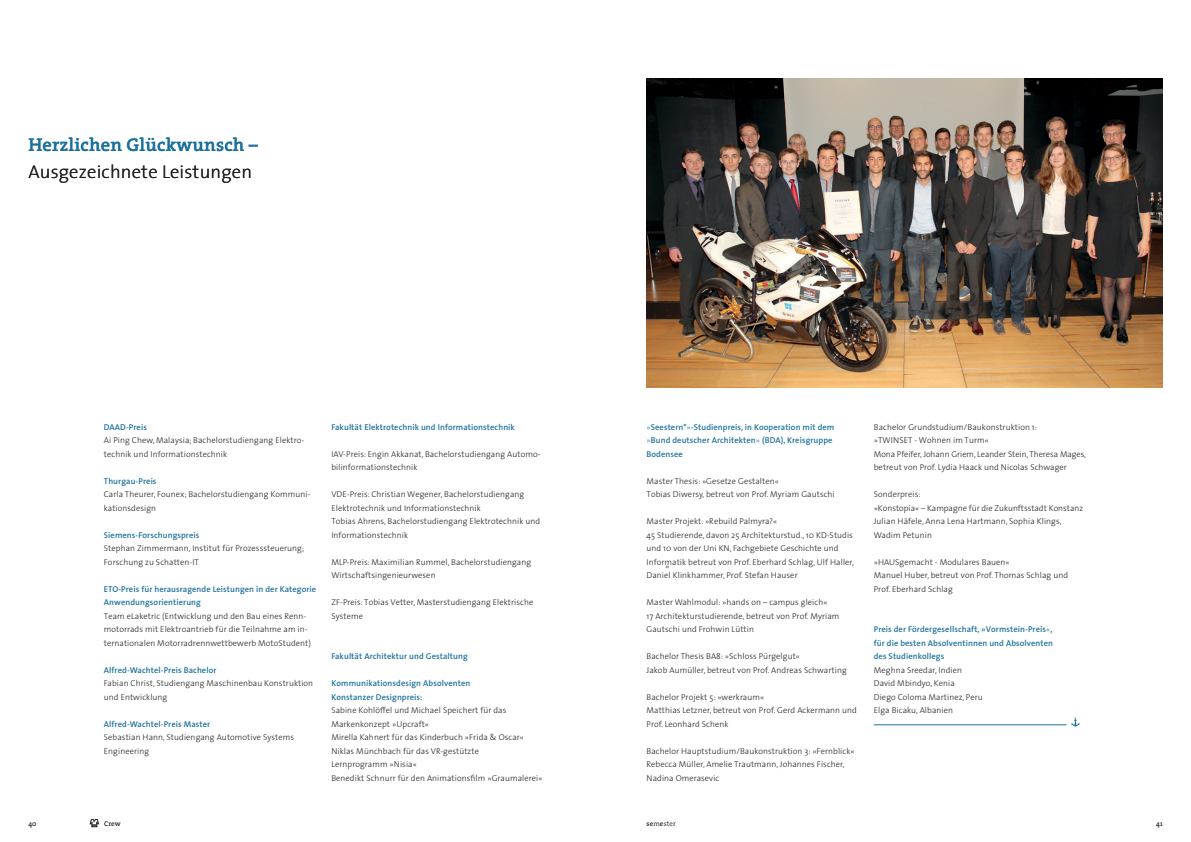
<style>
.page{position:relative;width:1191px;height:842px;background:#fff}
.page>*{position:absolute;margin:0;border:0;box-sizing:border-box;transform-origin:0 0}
.t1{font:300 18.5px "The Sans";letter-spacing:.01em;color:#231f20}
.t2{font:600 18.5px "The Serif";letter-spacing:.01em;color:#1d719d}
.t3{font:300 8.5px/13.5px "The Sans";letter-spacing:.01em;color:#231f20}
.t4{font:600 8.5px/13.5px "The Sans";letter-spacing:.01em;color:#1d719d}
.t5{font:600 7px "The Serif";color:#231f20}
.t6{font:300 7px "The Serif";color:#231f20}
.s1{font-weight:300}
.s2{font-weight:600}
</style>
<div class="page">
<svg style="left:90px;top:819px;width:9px;height:8px"></svg>
<img style="left:646px;top:79px;width:516px;height:308px">
<svg style="left:1071px;top:717px;width:8px;height:10px"></svg>
<hr style="left:873px;top:725px;width:193px;height:1px;background:#1d719d">
<h1 class="t2" style="left:28px;top:129px;width:231px">Herzlichen Glückwunsch –</h1>
<h1 class="t1" style="left:28px;top:156px;width:225px">Ausgezeichnete Leistungen</h1>
<p class="t4" style="left:104px;top:420px;width:45px">DAAD-Preis</p>
<p class="t3" style="left:104px;top:433px;width:202px">Ai Ping Chew, Malaysia; Bachelorstudiengang Elektro&shy;technik und Informationstechnik</p>
<p class="t4" style="left:104px;top:474px;width:54px">Thurgau-Preis</p>
<p class="t3" style="left:104px;top:487px;width:208px">Carla Theurer, Founex; Bachelorstudiengang Kommuni&shy;kationsdesign</p>
<p class="t4" style="left:104px;top:528px;width:97px">Siemens-Forschungspreis</p>
<p class="t3" style="left:104px;top:541px;width:202px">Stephan Zimmermann, Institut für Prozesssteuerung;<br>Forschung zu Schatten-IT</p>
<p class="t4" style="left:104px;top:582px;width:214px">ETO-Preis für herausragende Leistungen in der Kategorie<br>Anwendungsorientierung</p>
<p class="t3" style="left:104px;top:609px;width:209px">Team eLaketric (Entwicklung und den Bau eines Renn&shy;motorrads mit Elektroantrieb für die Teilnahme am in&shy;ternationalen Motorradrennwettbewerb MotoStudent)</p>
<p class="t4" style="left:104px;top:663px;width:114px">Alfred-Wachtel-Preis Bachelor</p>
<p class="t3" style="left:104px;top:676px;width:211px">Fabian Christ, Studiengang Maschinenbau Konstruktion und Entwicklung</p>
<p class="t4" style="left:104px;top:717px;width:108px">Alfred-Wachtel-Preis Master</p>
<p class="t3" style="left:104px;top:730px;width:192px">Sebastian Hann, Studiengang Automotive Systems<br>Engineering</p>
<p class="t4" style="left:331px;top:420px;width:185px">Fakultät Elektrotechnik und Informationstechnik</p>
<p class="t3" style="left:331px;top:447px;width:211px">IAV-Preis: Engin Akkanat, Bachelorstudiengang Automo&shy;bilinformationstechnik</p>
<p class="t3" style="left:331px;top:487px;width:210px">VDE-Preis: Christian Wegener, Bachelorstudiengang Elektrotechnik und Informationstechnik<br>Tobias Ahrens, Bachelorstudiengang Elektrotechnik und Informationstechnik</p>
<p class="t3" style="left:331px;top:555px;width:201px">MLP-Preis: Maximilian Rummel, Bachelorstudiengang<br>Wirtschaftsingenieurwesen</p>
<p class="t3" style="left:331px;top:595px;width:203px">ZF-Preis: Tobias Vetter, Masterstudiengang Elektrische<br>Systeme</p>
<p class="t4" style="left:331px;top:649px;width:138px">Fakultät Architektur und Gestaltung</p>
<p class="t4" style="left:331px;top:676px;width:140px">Kommunikationsdesign Absolventen<br>Konstanzer Designpreis:</p>
<p class="t3" style="left:331px;top:703px;width:213px">Sabine Kohlöffel und Michael Speichert für das Markenkonzept »Upcraft«<br>Mirella Kahnert für das Kinderbuch »Frida &amp; Oscar« Niklas Münchbach für das VR-gestützte<br>Lernprogramm »Nisia«<br>Benedikt Schnurr für den Animationsfilm »Graumalerei«</p>
<p class="t4" style="left:646px;top:420px;width:189px"><span class="s1">»</span>Seestern*<span class="s1">«</span>-Studienpreis, in Kooperation mit dem <span class="s1">»</span>Bund deutscher Architekten<span class="s1">»</span> (BDA), Kreisgruppe<br>Bodensee</p>
<p class="t3" style="left:646px;top:474px;width:190px">Master Thesis: »Gesetze Gestalten«<br>Tobias Diwersy, betreut von Prof. Myriam Gautschi</p>
<p class="t3" style="left:646px;top:514px;width:209px">Master Projekt: »Rebuild Palmyra?«<br>45 Studierende, davon 25 Architekturstud., 10 KD-Studis und 10 von der Uni KN, Fachgebiete Geschichte und Informatik betreut von Prof. Eberhard Schlag, Ulf Haller, Daniel Klinkhammer, Prof. Stefan Hauser</p>
<p class="t3" style="left:646px;top:595px;width:194px">Master Wahlmodul: »hands on – campus gleich«<br>17 Architekturstudierende, betreut von Prof. Myriam<br>Gautschi und Frohwin Lüttin</p>
<p class="t3" style="left:646px;top:649px;width:202px">Bachelor Thesis BA8: »Schloss Pürgelgut«<br>Jakob Aumüller, betreut von Prof. Andreas Schwarting</p>
<p class="t3" style="left:646px;top:690px;width:212px">Bachelor Projekt 5: »werkraum«<br>Matthias Letzner, betreut von Prof. Gerd Ackermann und<br>Prof. Leonhard Schenk</p>
<p class="t3" style="left:646px;top:744px;width:210px">Bachelor Hauptstudium/Baukonstruktion 3: »Fernblick«<br>Rebecca Müller, Amelie Trautmann, Johannes Fischer,<br>Nadina Omerasevic</p>
<p class="t3" style="left:665px;top:559px;width:6px">«</p>
<p class="t3" style="left:873px;top:420px;width:214px">Bachelor Grundstudium/Baukonstruktion 1:<br>»TWINSET - Wohnen im Turm«<br>Mona Pfeifer, Johann Griem, Leander Stein, Theresa Mages, betreut von Prof. Lydia Haack und Nicolas Schwager</p>
<p class="t3" style="left:873px;top:487px;width:211px">Sonderpreis:<br>»Konstopia« – Kampagne für die Zukunftsstadt Konstanz Julian Häfele, Anna Lena Hartmann, Sophia Klings, Wadim Petunin</p>
<p class="t3" style="left:873px;top:555px;width:196px">»HAUSgemacht - Modulares Bauen«<br>Manuel Huber, betreut von Prof. Thomas Schlag und<br>Prof. Eberhard Schlag</p>
<p class="t4" style="left:873px;top:622px;width:181px;text-align:justify">Preis der Fördergesellschaft, »Vormstein-Preis<span class="s1">«</span>, für die besten Absolventinnen und Absolventen des Studienkollegs</p>
<p class="t3" style="left:873px;top:663px;width:111px">Meghna Sreedar, Indien<br>David Mbindyo, Kenia<br>Diego Coloma Martinez, Peru<br>Elga Bicaku, Albanien</p>
<p class="t5" style="left:28px;top:817px;width:10px">40</p>
<p class="t5" style="left:104px;top:817px;width:18px">Crew</p>
<p class="t6" style="left:646px;top:817px;width:31px"><span class="s2">se</span>m<span class="s2">e</span>ster</p>
<p class="t5" style="left:1156px;top:817px;width:8px">41</p>
</div>
